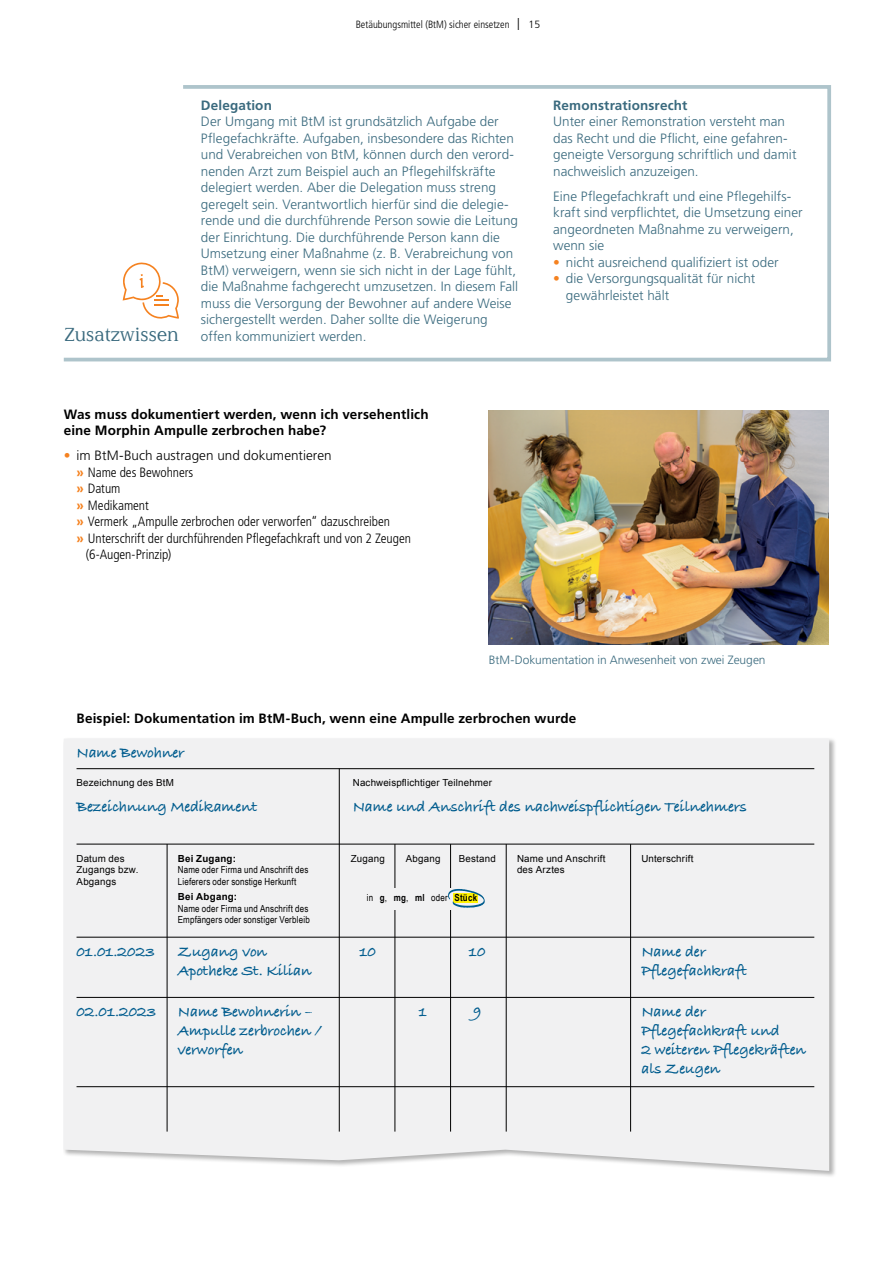
<style>
.page{position:relative;width:893px;height:1263px;background:#fff}
.page>*{position:absolute;margin:0;border:0;box-sizing:border-box;transform-origin:0 0}
.t1{font:19.5px "Liebling Roman";letter-spacing:.01em;color:#3a6a7e}
.t2{font:700 15.75px/18.9px "Bradley Hand ITCTT";letter-spacing:-.01em;color:#005c8e}
.t3{font:300 13.5px/16.5px "Frutiger LT Pro";color:#3a6a7e}
.t4{font:300 condensed 13.5px "Frutiger LT Pro";letter-spacing:-.005em;color:#000}
.t5{font:700 13.5px/16.5px "Frutiger LT Pro";letter-spacing:.01em;color:#000}
.t6{font:300 13.5px "Frutiger LT Pro";letter-spacing:.005em;color:#000}
.t7{font:700 13.5px "Frutiger LT Pro";letter-spacing:.01em;color:#3a6a7e}
.t8{font:300 12px "Frutiger LT Pro";color:#3a6a7e}
.t9{font:300 condensed 10.5px "Frutiger LT Pro";color:#000}
.t10{font:9.75px/11.7px "Arial";letter-spacing:.02em;color:#000}
.t11{font:9.75px/11.7px "Arial Narrow";letter-spacing:.02em;color:#000}
.t12{font:700 9.75px "Arial";letter-spacing:.025em;color:#000}
.t13{font:700 9.75px "Arial Narrow";letter-spacing:.02em;color:#000}
.s1{font-stretch:normal;font-size:12px}
.s2{font-stretch:normal}
.s3{color:#f58220}
.s4{font-weight:700;font-stretch:normal;color:#f58220}
.s5{font-weight:400}
</style>
<div class="page">
<div style="left:63px;top:738px;width:773px;height:440px;background:#000;opacity:.3"></div>
<div style="left:64px;top:738px;width:765px;height:433px;background:#f1f1f2"></div>
<hr style="left:77px;top:844px;width:737px;height:1px;background:#000">
<hr style="left:77px;top:937px;width:737px;height:1px;background:#000">
<hr style="left:77px;top:997px;width:737px;height:1px;background:#000">
<hr style="left:167px;top:844px;width:1px;height:287px;background:#000">
<hr style="left:395px;top:844px;width:1px;height:287px;background:#000">
<hr style="left:450px;top:844px;width:1px;height:287px;background:#000">
<hr style="left:506px;top:844px;width:1px;height:287px;background:#000">
<hr style="left:630px;top:844px;width:1px;height:287px;background:#000">
<hr style="left:77px;top:768px;width:737px;height:1px;background:#000">
<hr style="left:339px;top:768px;width:1px;height:363px;background:#000">
<div style="left:388px;top:888px;width:67px;height:21px;background:#f1f1f2"></div>
<hr style="left:77px;top:1086px;width:737px;height:1px;background:#000">
<svg style="left:63px;top:85px;width:768px;height:277px"></svg>
<svg style="left:123px;top:262px;width:56px;height:57px"></svg>
<svg style="left:448px;top:889px;width:37px;height:19px"></svg>
<img style="left:489px;top:410px;width:340px;height:234px">
<p class="t9" style="left:356px;top:18px;width:186px">Betäubungsmittel (BtM) sicher einsetzen <span class="s1">|</span> <span class="s2">15</span></p>
<h1 class="t1" style="left:65px;top:324px;width:116px">Zusatzwissen</h1>
<p class="t7" style="left:201px;top:97px;width:73px">Delegation</p>
<p class="t3" style="left:201px;top:114px;width:319px">Der Umgang mit BtM ist grundsätzlich Aufgabe der Pflegefachkräfte. Aufgaben, insbesondere das Richten und Verabreichen von BtM, können durch den verord&shy;nenden Arzt zum Beispiel auch an Pflegehilfskräfte delegiert werden. Aber die Delegation muss streng geregelt sein. Verantwortlich hierfür sind die delegie&shy;rende und die durchführende Person sowie die Leitung der Einrichtung. Die durchführende Person kann die Umsetzung einer Maßnahme (z. B. Verabreichung von BtM) verweigern, wenn sie sich nicht in der Lage fühlt, die Maßnahme fachgerecht umzusetzen. In diesem Fall muss die Versorgung der Bewohner auf andere Weise sichergestellt werden. Daher sollte die Weigerung offen kommuniziert werden.</p>
<p class="t5" style="left:64px;top:406px;width:366px">Was muss dokumentiert werden, wenn ich versehentlich eine Morphin Ampulle zerbrochen habe?</p>
<p class="t6" style="left:64px;top:448px;width:269px"><span class="s3">•</span> im BtM-Buch austragen und dokumentieren</p>
<p class="t4" style="left:77px;top:465px;width:118px"><span class="s4">»</span> Name des Bewohners</p>
<p class="t4" style="left:77px;top:481px;width:45px"><span class="s4">»</span> Datum</p>
<p class="t4" style="left:77px;top:497px;width:74px"><span class="s4">»</span> Medikament</p>
<p class="t4" style="left:77px;top:514px;width:315px"><span class="s4">»</span> Vermerk „Ampulle zerbrochen oder verworfen“ dazuschreiben</p>
<p class="t4" style="left:77px;top:530px;width:336px"><span class="s4">»</span> Unterschrift der durchführenden Pflegefachkraft und von 2 Zeugen</p>
<p class="t4" style="left:86px;top:547px;width:87px">(6-Augen-Prinzip)</p>
<p class="t7" style="left:553px;top:97px;width:136px">Remonstrationsrecht</p>
<p class="t3" style="left:553px;top:113px;width:245px">Unter einer Remonstration versteht man das Recht und die Pflicht, eine gefahren&shy;geneigte Versorgung schriftlich und damit nachweislich anzuzeigen.</p>
<p class="t3" style="left:553px;top:188px;width:251px">Eine Pflegefachkraft und eine Pflegehilfs&shy;kraft sind verpflichtet, die Umsetzung einer angeordneten Maßnahme zu verweigern, wenn sie</p>
<p class="t3" style="left:553px;top:254px;width:227px"><span class="s3">•</span> nicht ausreichend qualifiziert ist oder</p>
<p class="t3" style="left:566px;top:270px;width:191px;text-indent:-13px"><span class="s3">•</span> die Versorgungsqualität für nicht gewährleistet hält</p>
<p class="t8" style="left:489px;top:653px;width:278px">BtM-Dokumentation in Anwesenheit von zwei Zeugen</p>
<p class="t5" style="left:77px;top:710px;width:501px">Beispiel: Dokumentation im BtM-Buch, wenn eine Ampulle zerbrochen wurde</p>
<p class="t2" style="left:77px;top:742px;width:109px">Name Bewohner</p>
<p class="t10" style="left:77px;top:777px;width:99px">Bezeichnung des BtM</p>
<p class="t10" style="left:353px;top:777px;width:141px">Nachweispflichtiger Teilnehmer</p>
<p class="t2" style="left:77px;top:796px;width:182px">Bezeichnung Medikament</p>
<p class="t2" style="left:353px;top:796px;width:396px">Name und Anschrift des nachweispflichtigen Teilnehmers</p>
<p class="t10" style="left:77px;top:852px;width:63px">Datum des<br>Zugangs bzw.<br>Abgangs</p>
<p class="t12" style="left:178px;top:852px;width:60px">Bei Zugang:</p>
<p class="t10" style="left:351px;top:852px;width:35px">Zugang</p>
<p class="t10" style="left:406px;top:852px;width:36px">Abgang</p>
<p class="t10" style="left:459px;top:852px;width:38px">Bestand</p>
<p class="t10" style="left:641px;top:852px;width:54px">Unterschrift</p>
<p class="t10" style="left:517px;top:852px;width:90px">Name und Anschrift des Arztes</p>
<p class="t11" style="left:178px;top:864px;width:132px">Name oder Firma und Anschrift des<br>Lieferers oder sonstige Herkunft</p>
<p class="t12" style="left:178px;top:890px;width:61px">Bei Abgang:</p>
<p class="t11" style="left:178px;top:902px;width:133px">Name oder Firma und Anschrift des<br>Empfängers oder sonstiger Verbleib</p>
<p class="t13" style="left:367px;top:890px;width:112px"><span class="s5">in</span> g<span class="s5">,</span> mg<span class="s5">,</span> ml <span class="s5">oder</span> Stück</p>
<p class="t2" style="left:77px;top:941px;width:80px">01.01.2023</p>
<p class="t2" style="left:77px;top:1002px;width:81px">02.01.2023</p>
<p class="t2" style="left:178px;top:941px;width:135px">Zugang von<br>Apotheke St. Kilian</p>
<p class="t2" style="left:178px;top:1002px;width:145px">Name Bewohnerin –<br>Ampulle zerbrochen / verworfen</p>
<p class="t2" style="left:359px;top:941px;width:18px">10</p>
<p class="t2" style="left:419px;top:1002px;width:10px">1</p>
<p class="t2" style="left:469px;top:941px;width:18px">10</p>
<p class="t2" style="left:473px;top:1002px;width:10px">9</p>
<p class="t2" style="left:641px;top:941px;width:107px">Name der<br>Pflegefachkraft</p>
<p class="t2" style="left:641px;top:1002px;width:166px">Name der<br>Pflegefachkraft und<br>2 weiteren Pflegekräften als Zeugen</p>
</div>
